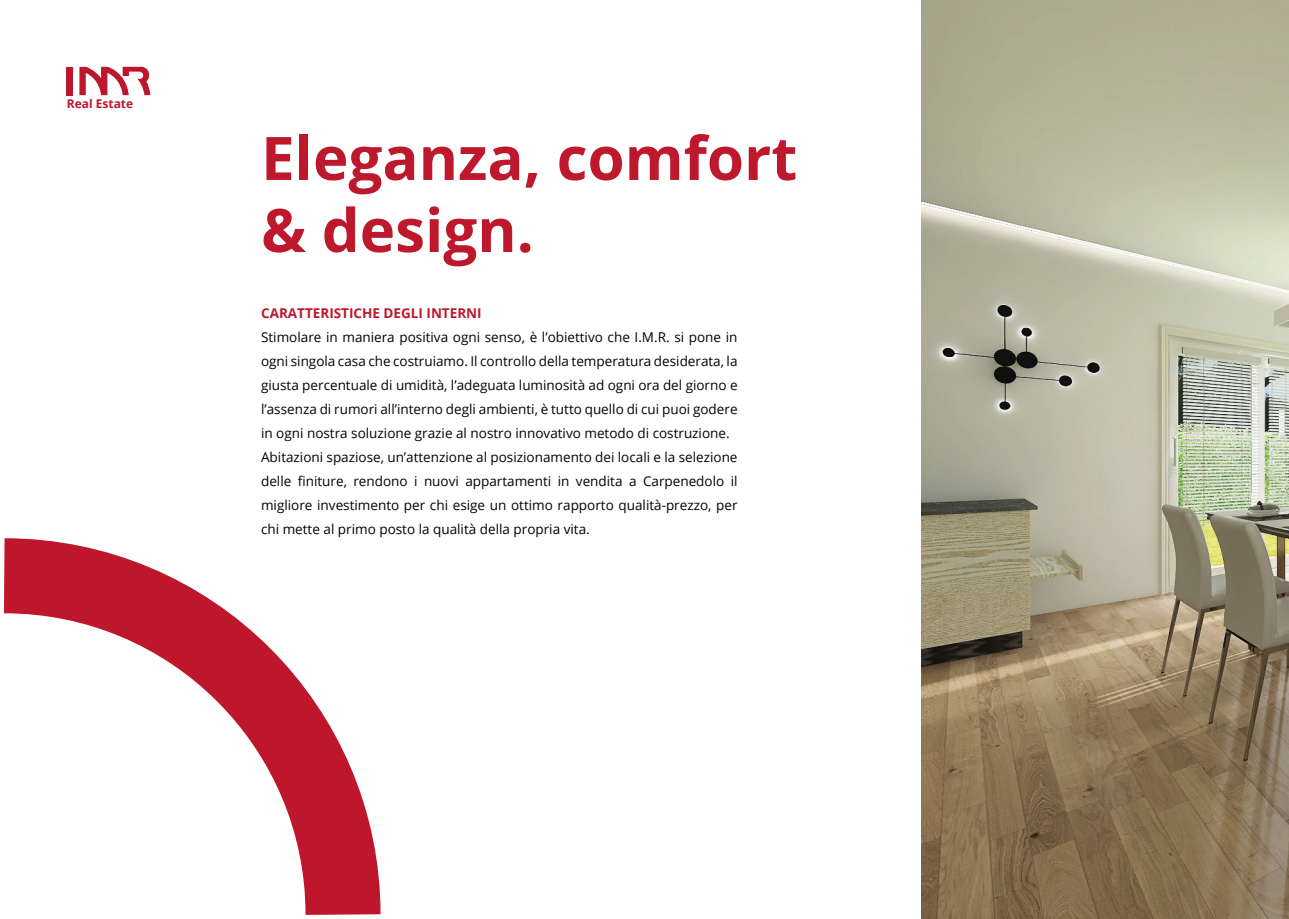
<style>
.page{position:relative;width:1289px;height:919px;background:#fff}
.page>*{position:absolute;margin:0;border:0;box-sizing:border-box;transform-origin:0 0}
.t1{font:700 60px "Open Sans";color:#be182c}
.t2{font:13.5px/24px "Open Sans";color:#020304;text-align:justify}
.t3{font:700 13.5px "Open Sans";color:#be172b}
.t4{font:700 12px "Open Sans";color:#be172b}
</style>
<div class="page">
<svg style="left:3px;top:538px;width:378px;height:377px"></svg>
<img style="left:921px;top:0;width:367px;height:918px">
<div style="left:67px;top:67px;width:6px;height:28px;background:#be172b"></div>
<svg style="left:79px;top:67px;width:71px;height:28px"></svg>
<p class="t4" style="left:67px;top:95px;width:68px">Real Estate</p>
<p class="t1" style="left:261px;top:116px;width:537px">Eleganza, comfort</p>
<p class="t1" style="left:261px;top:188px;width:274px">&amp; design.</p>
<p class="t3" style="left:261px;top:304px;width:222px">CARATTERISTICHE DEGLI INTERNI</p>
<p class="t2" style="left:261px;top:325px;width:478px">Stimolare in maniera positiva ogni senso, è l’obiettivo che I.M.R. si pone in ogni singola casa che costruiamo. Il controllo della temperatura desiderata, la giusta percentuale di umidità, l’adeguata luminosità ad ogni ora del giorno e l’assenza di rumori all’interno degli ambienti, è tutto quello di cui puoi godere in ogni nostra soluzione grazie al nostro innovativo metodo di costruzione.</p>
<p class="t2" style="left:261px;top:445px;width:478px">Abitazioni spaziose, un’attenzione al posizionamento dei locali e la selezione</p>
<p class="t2" style="left:261px;top:469px;width:478px">delle finiture, rendono i nuovi appartamenti in vendita a Carpenedolo il migliore investimento per chi esige un ottimo rapporto qualità-prezzo, per chi mette al primo posto la qualità della propria vita.</p>
</div>
